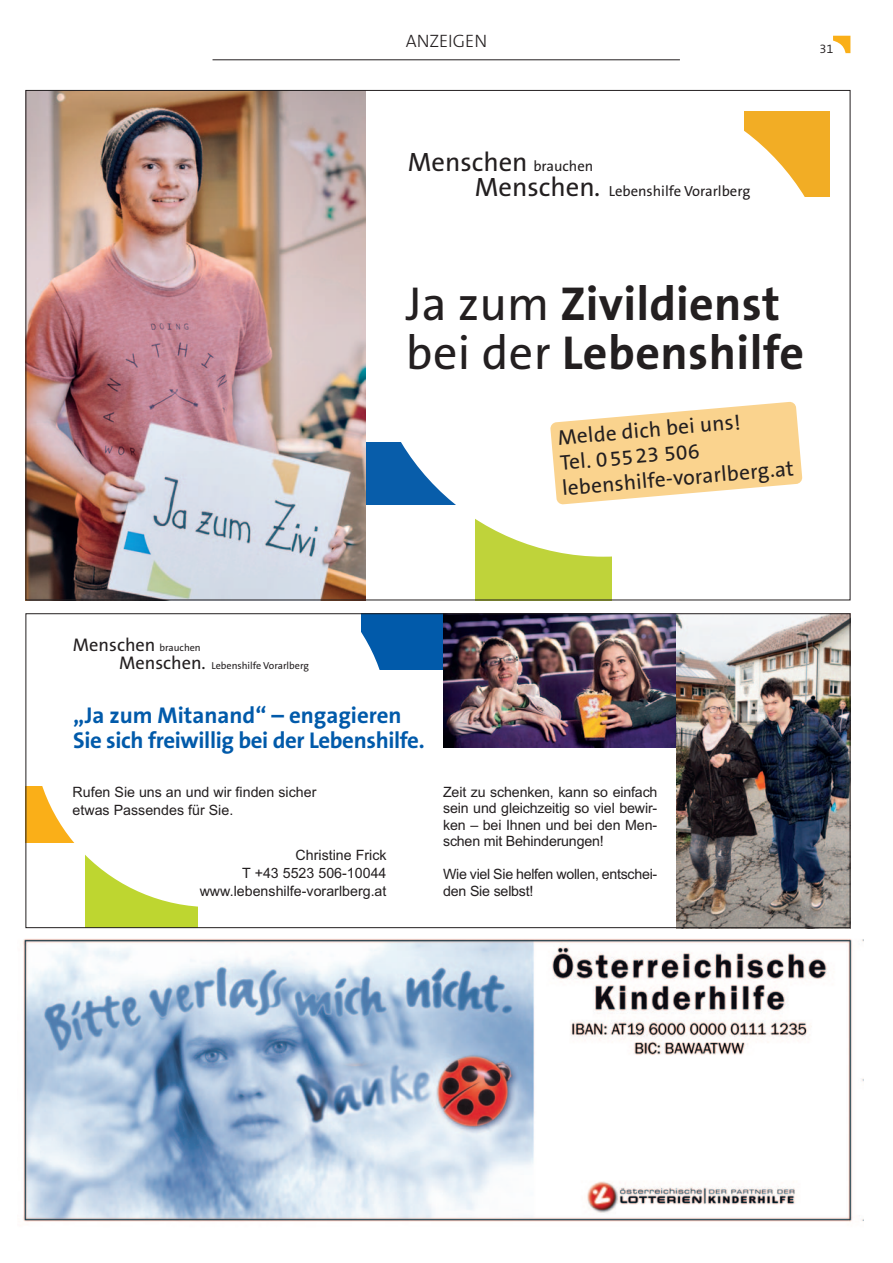
<style>
.page{position:relative;width:893px;height:1263px;background:#fff}
.page>*{position:absolute;margin:0;border:0;box-sizing:border-box;transform-origin:0 0}
.t1{font:700 48px/49.2px "The Sans B W7";letter-spacing:.005em;color:#231f20}
.t2{font:26.7px "The Sans B W5 Plain";color:#231f20}
.t3{font:700 22.95px/24.5px "The Sans B W7";letter-spacing:-.015em;color:#015aaa}
.t4{font:21.3px/25.2px "The Sans B W5 Plain";color:#231f20}
.t5{font:18.3px "The Sans B W5 Plain";color:#231f20}
.t6{font:300 18px "The Sans B W3";color:#231f20}
.t7{font:14.7px "The Sans B W5 Plain";color:#231f20}
.t8{font:14.25px/18px "Arial";color:#231f20}
.t9{font:14.25px/16.5px "Arial";letter-spacing:-.02em;color:#231f20}
.t10{font:300 12.75px "The Sans B W4";color:#231f20}
.t11{font:10.05px "The Sans B W5 Plain";color:#231f20}
.s1{font-size:14.7px}
.s2{font-size:26.7px}
.s3{font-family:"The Sans B W5 Plain";font-weight:400}
.s4{font-size:10.05px}
.s5{font-size:18.3px}
</style>
<div class="page">
<svg style="left:833px;top:36px;width:17px;height:17px"></svg>
<img style="left:23px;top:939px;width:841px;height:283px">
<img style="left:28px;top:92px;width:338px;height:506px">
<div style="left:476px;top:439px;width:136px;height:161px;background:#bfd33a"></div>
<svg style="left:367px;top:89px;width:473px;height:468px"></svg>
<svg style="left:550px;top:402px;width:252px;height:103px"></svg>
<div style="left:85px;top:820px;width:112px;height:108px;background:#bed630"></div>
<div style="left:26px;top:786px;width:152px;height:56px;background:#faaf18"></div>
<div style="left:361px;top:614px;width:91px;height:56px;background:#015aaa"></div>
<svg style="left:33px;top:632px;width:347px;height:275px"></svg>
<img style="left:444px;top:615px;width:233px;height:133px">
<img style="left:677px;top:615px;width:171px;height:311px">
<hr style="left:213px;top:59px;width:467px;height:1px;background:#231f20">
<p class="t6" style="left:406px;top:34px;width:83px">ANZEIGEN</p>
<p class="t10" style="left:819px;top:44px;width:16px">31</p>
<p class="t2" style="left:408px;top:151px;width:187px">Menschen <span class="s1">brauchen</span></p>
<p class="t7" style="left:475px;top:185px;width:277px"><span class="s2">Menschen.</span> Lebenshilfe Vorarlberg</p>
<p class="t1" style="left:406px;top:279px;width:400px"><span class="s3">Ja zum</span> Zivildienst <span class="s3">bei der</span> Lebenshilfe</p>
<p class="t4" style="left:557px;top:427px;width:234px;rotate:-5deg">Melde dich bei uns!<br>Tel. 05523 506 lebenshilfe-vorarlberg.at</p>
<p class="t5" style="left:73px;top:634px;width:129px">Menschen <span class="s4">brauchen</span></p>
<p class="t11" style="left:119px;top:660px;width:191px"><span class="s5">Menschen.</span> Lebenshilfe Vorarlberg</p>
<p class="t3" style="left:73px;top:705px;width:353px">„Ja zum Mitanand“ – engagieren<br>Sie sich freiwillig bei der Lebenshilfe.</p>
<p class="t8" style="left:73px;top:784px;width:245px">Rufen Sie uns an und wir finden sicher etwas Passendes für Sie.</p>
<p class="t8" style="left:200px;top:847px;width:188px;text-align:right">Christine Frick<br>T +43 5523 506-10044 www.lebenshilfe-vorarlberg.at</p>
<p class="t8" style="left:443px;top:785px;width:216px;line-height:16.5px;text-align:justify">Zeit zu schenken, kann so einfach sein und gleichzeitig so viel bewir&shy;ken – bei Ihnen und bei den Men&shy;schen mit Behinderungen!</p>
<p class="t9" style="left:443px;top:867px;width:216px">Wie viel Sie helfen wollen, entschei&shy;den Sie selbst!</p>
</div>
